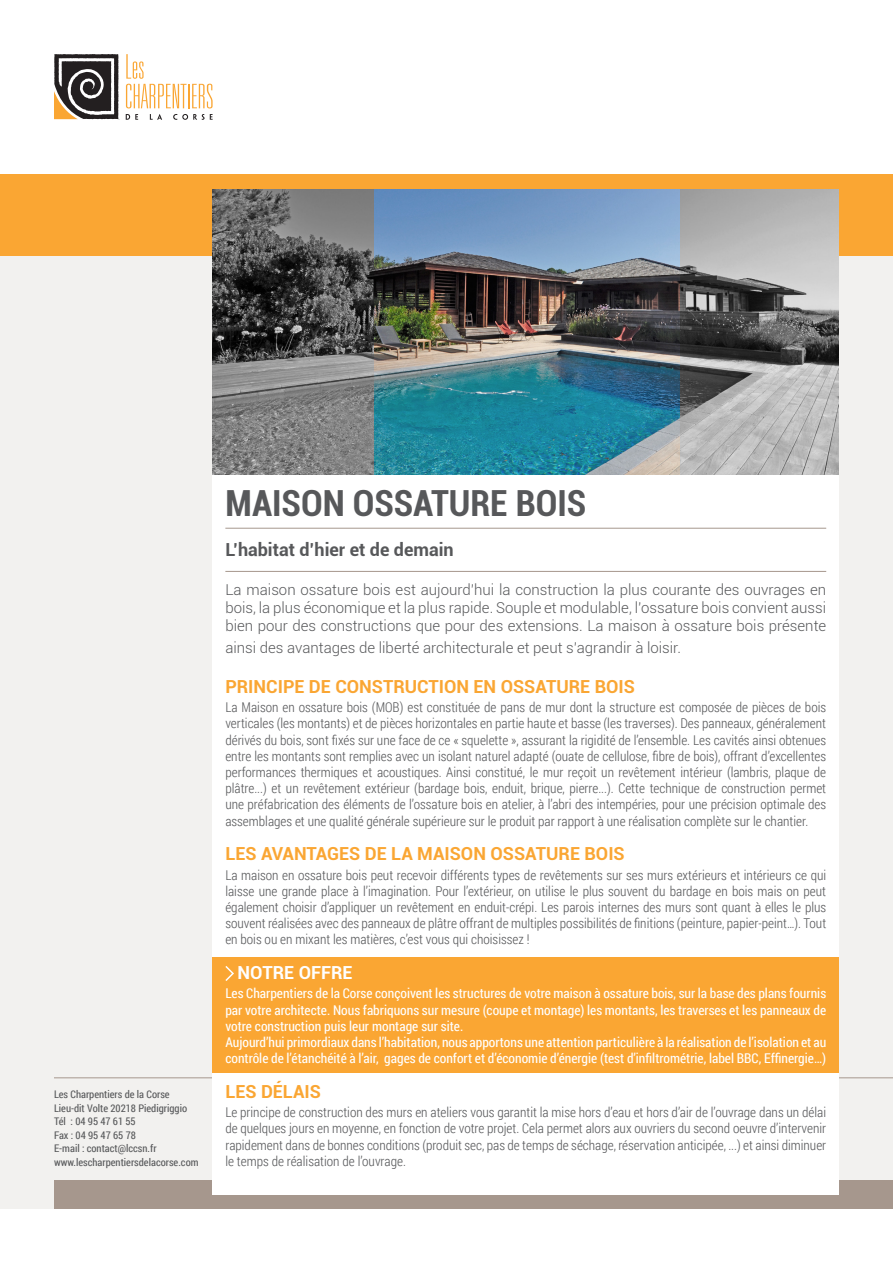
<style>
.page{position:relative;width:893px;height:1263px;background:#fff}
.page>*{position:absolute;margin:0;border:0;box-sizing:border-box;transform-origin:0 0}
.t1{font:700 condensed 36px "Roboto";color:#57585a}
.t2{font:700 18px "Roboto";color:#faa633}
.t3{font:700 18px "Roboto";color:#57585a}
.t4{font:700 18px "Roboto";color:#fff}
.t5{font:300 15px/18px "Roboto";color:#57585a;text-align:justify}
.t6{font:300 13.5px/16.2px "Roboto Condensed";color:#57585a;text-align:justify}
.t7{font:13.5px/16.2px "Roboto Condensed";color:#fff}
.t8{font:10.5px/13.5px "Roboto Condensed";color:#57585a}
</style>
<div class="page">
<div style="left:0;top:174px;width:893px;height:1035px;background:#f2f1ef"></div>
<div style="left:54px;top:1180px;width:839px;height:29px;background:#a6978d"></div>
<div style="left:0;top:174px;width:893px;height:82px;background:#faa633"></div>
<svg style="left:126px;top:54px;width:87px;height:54px"></svg>
<svg style="left:126px;top:114px;width:12px;height:6px"></svg>
<svg style="left:150px;top:114px;width:12px;height:6px"></svg>
<svg style="left:173px;top:114px;width:40px;height:6px"></svg>
<svg style="left:54px;top:54px;width:65px;height:65px"></svg>
<hr style="left:54px;top:1077px;width:839px;height:1px;background:#a6978d">
<div style="left:213px;top:189px;width:626px;height:1006px;background:#fff"></div>
<div style="left:213px;top:957px;width:626px;height:115px;background:#faa633"></div>
<hr style="left:225px;top:528px;width:601px;height:1px;background:#a6978d">
<hr style="left:225px;top:571px;width:601px;height:1px;background:#a6978d">
<svg style="left:225px;top:966px;width:9px;height:15px"></svg>
<img style="left:213px;top:189px;width:626px;height:285px">
<img style="left:374px;top:189px;width:305px;height:285px">
<p class="t8" style="left:54px;top:1087px;width:146px">Les Charpentiers de la Corse<br>Lieu-dit Volte 20218 Piedigriggio<br>Tél : 04 95 47 61 55<br>Fax : 04 95 47 65 78<br>E-mail : contact@lccsn.fr www.lescharpentiersdelacorse.com</p>
<h1 class="t1" style="left:225px;top:478px;width:363px">MAISON OSSATURE BOIS</h1>
<h2 class="t3" style="left:225px;top:536px;width:230px">L’HABITAT D’HIER ET DE DEMAIN</h2>
<p class="t5" style="left:225px;top:580px;width:602px">La maison ossature bois est aujourd’hui la construction la plus courante des ouvrages en bois, la plus économique et la plus rapide. Souple et modulable, l’ossature bois convient aussi bien pour des constructions que pour des extensions. La maison à ossature bois présente</p>
<p class="t5" style="left:225px;top:638px;width:457px">ainsi des avantages de liberté architecturale et peut s’agrandir à loisir.</p>
<h2 class="t2" style="left:225px;top:674px;width:411px">PRINCIPE DE CONSTRUCTION EN OSSATURE BOIS</h2>
<p class="t6" style="left:225px;top:699px;width:602px">La Maison en ossature bois (MOB) est constituée de pans de mur dont la structure est composée de pièces de bois verticales (les montants) et de pièces horizontales en partie haute et basse (les traverses). Des panneaux, généralement dérivés du bois, sont fixés sur une face de ce « squelette », assurant la rigidité de l’ensemble. Les cavités ainsi obtenues entre les montants sont remplies avec un isolant naturel adapté (ouate de cellulose, fibre de bois), offrant d’excellentes performances thermiques et acoustiques. Ainsi constitué, le mur reçoit un revêtement intérieur (lambris, plaque de plâtre...) et un revêtement extérieur (bardage bois, enduit, brique, pierre...). Cette technique de construction permet une préfabrication des éléments de l’ossature bois en atelier, à l’abri des intempéries, pour une précision optimale des assemblages et une qualité générale supérieure sur le produit par rapport à une réalisation complète sur le chantier.</p>
<h2 class="t2" style="left:225px;top:841px;width:401px">LES AVANTAGES DE LA MAISON OSSATURE BOIS</h2>
<p class="t6" style="left:225px;top:866px;width:602px">La maison en ossature bois peut recevoir différents types de revêtements sur ses murs extérieurs et intérieurs ce qui laisse une grande place à l’imagination. Pour l’extérieur, on utilise le plus souvent du bardage en bois mais on peut également choisir d’appliquer un revêtement en enduit-crépi. Les parois internes des murs sont quant à elles le plus souvent réalisées avec des panneaux de plâtre offrant de multiples possibilités de finitions (peinture, papier-peint…). Tout en bois ou en mixant les matières, c’est vous qui choisissez !</p>
<h2 class="t4" style="left:238px;top:960px;width:117px">NOTRE OFFRE</h2>
<p class="t7" style="left:225px;top:985px;width:602px">Les Charpentiers de la Corse conçoivent les structures de votre maison à ossature bois, sur la base des plans fournis par votre architecte. Nous fabriquons sur mesure (coupe et montage) les montants, les traverses et les panneaux de votre construction puis leur montage sur site.<br>Aujourd’hui primordiaux dans l’habitation, nous apportons une attention particulière à la réalisation de l’isolation et au contrôle de l’étanchéité à l’air, gages de confort et d’économie d’énergie (test d’infiltrométrie, label BBC, Effinergie…)</p>
<h2 class="t2" style="left:225px;top:1079px;width:97px">LES DÉLAIS</h2>
<p class="t6" style="left:225px;top:1104px;width:602px">Le principe de construction des murs en ateliers vous garantit la mise hors d’eau et hors d’air de l’ouvrage dans un délai de quelques jours en moyenne, en fonction de votre projet. Cela permet alors aux ouvriers du second oeuvre d’intervenir rapidement dans de bonnes conditions (produit sec, pas de temps de séchage, réservation anticipée, ...) et ainsi diminuer le temps de réalisation de l’ouvrage.</p>
</div>
